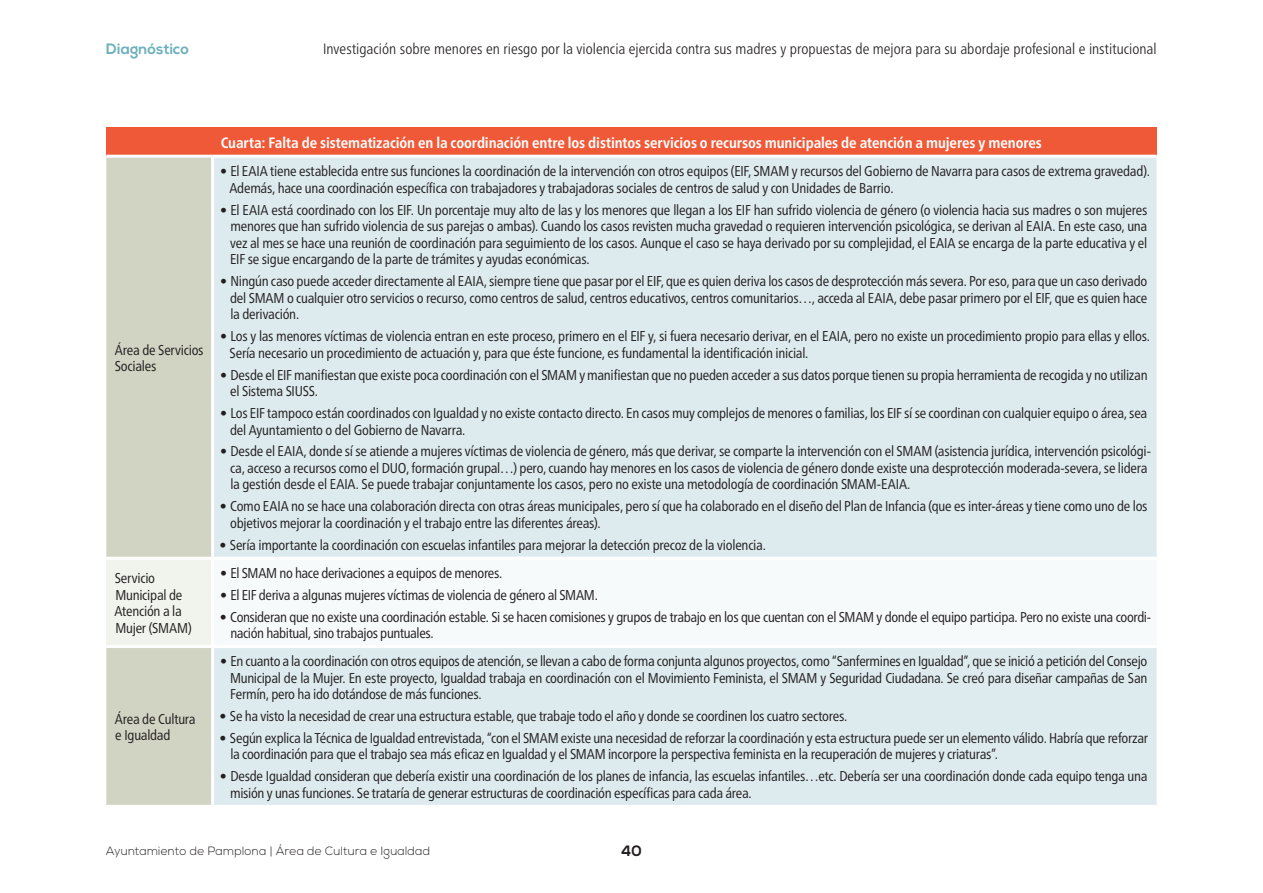
<style>
.page{position:relative;width:1263px;height:893px;background:#fff}
.page>*{position:absolute;margin:0;border:0;box-sizing:border-box;transform-origin:0 0}
.t1{font:300 condensed 15px "Frutiger Neue LT Pro";color:#231f20}
.t2{font:700 condensed 15px "Frutiger Neue LT Pro";letter-spacing:-.005em;color:#fff}
.t3{font:700 15px "Nexa";letter-spacing:.01em;color:#6cb0bb}
.t4{font:700 15px "Nexa";color:#231f20}
.t5{font:condensed 14.25px/16.5px "Frutiger Neue LT Pro";letter-spacing:-.02em;color:#231f20}
.t6{font:300 12px "Nexa";letter-spacing:.015em;color:#231f20}
</style>
<div class="page">
<div style="left:106px;top:128px;width:1051px;height:28px;background:#f05937"></div>
<svg style="left:106px;top:158px;width:105px;height:647px;background:#d1d4c4"></svg>
<div style="left:214px;top:158px;width:943px;height:647px;background:#deebee"></div>
<div style="left:106px;top:558px;width:107px;height:89px;background:#f1f3ed"></div>
<div style="left:213px;top:558px;width:944px;height:89px;background:#f6fafa"></div>
<hr style="left:106px;top:155px;width:107px;height:3px;background:#fff">
<hr style="left:213px;top:155px;width:944px;height:3px;background:#fff">
<hr style="left:106px;top:557px;width:107px;height:3px;background:#fff">
<hr style="left:213px;top:557px;width:944px;height:3px;background:#fff">
<hr style="left:211px;top:560px;width:3px;height:85px;background:#fff">
<hr style="left:106px;top:645px;width:107px;height:3px;background:#fff">
<hr style="left:213px;top:645px;width:944px;height:3px;background:#fff">
<p class="t3" style="left:106px;top:40px;width:84px">Diagnóstico</p>
<p class="t1" style="left:323px;top:40px;width:835px">Investigación sobre menores en riesgo por la violencia ejercida contra sus madres y propuestas de mejora para su abordaje profesional e institucional</p>
<p class="t5" style="left:115px;top:342px;width:90px">Área de Servicios<br>Sociales</p>
<p class="t2" style="left:221px;top:134px;width:823px">Cuarta: Falta de sistematización en la coordinación entre los distintos servicios o recursos municipales de atención a mujeres y menores</p>
<p class="t5" style="left:229px;top:163px;width:922px;text-indent:-9px">• El EAIA tiene establecida entre sus funciones la coordinación de la intervención con otros equipos (EIF, SMAM y recursos del Gobierno de Navarra para casos de extrema gravedad).<br>Además, hace una coordinación específica con trabajadores y trabajadoras sociales de centros de salud y con Unidades de Barrio.</p>
<p class="t5" style="left:230px;top:202px;width:919px;text-align:justify;text-indent:-10px">• El EAIA está coordinado con los EIF. Un porcentaje muy alto de las y los menores que llegan a los EIF han sufrido violencia de género (o violencia hacia sus madres o son mujeres menores que han sufrido violencia de sus parejas o ambas). Cuando los casos revisten mucha gravedad o requieren intervención psicológica, se derivan al EAIA. En este caso, una vez al mes se hace una reunión de coordinación para seguimiento de los casos. Aunque el caso se haya derivado por su complejidad, el EAIA se encarga de la parte educativa y el EIF se sigue encargando de la parte de trámites y ayudas económicas.</p>
<p class="t5" style="left:230px;top:273px;width:919px;text-align:justify;text-indent:-10px">• Ningún caso puede acceder directamente al EAIA, siempre tiene que pasar por el EIF, que es quien deriva los casos de desprotección más severa. Por eso, para que un caso derivado del SMAM o cualquier otro servicios o recurso, como centros de salud, centros educativos, centros comunitarios…, acceda al EAIA, debe pasar primero por el EIF, que es quien hace la derivación.</p>
<p class="t5" style="left:230px;top:328px;width:922px;text-indent:-10px">• Los y las menores víctimas de violencia entran en este proceso, primero en el EIF y, si fuera necesario derivar, en el EAIA, pero no existe un procedimiento propio para ellas y ellos.<br>Sería necesario un procedimiento de actuación y, para que éste funcione, es fundamental la identificación inicial.</p>
<p class="t5" style="left:230px;top:366px;width:919px;text-indent:-10px">• Desde el EIF manifiestan que existe poca coordinación con el SMAM y manifiestan que no pueden acceder a sus datos porque tienen su propia herramienta de recogida y no utilizan el Sistema SIUSS.</p>
<p class="t5" style="left:230px;top:405px;width:919px;text-indent:-10px">• Los EIF tampoco están coordinados con Igualdad y no existe contacto directo. En casos muy complejos de menores o familias, los EIF sí se coordinan con cualquier equipo o área, sea del Ayuntamiento o del Gobierno de Navarra.</p>
<p class="t5" style="left:230px;top:443px;width:922px;text-indent:-10px">• Desde el EAIA, donde sí se atiende a mujeres víctimas de violencia de género, más que derivar, se comparte la intervención con el SMAM (asistencia jurídica, intervención psicológi&shy;ca, acceso a recursos como el DUO, formación grupal…) pero, cuando hay menores en los casos de violencia de género donde existe una desprotección moderada-severa, se lidera la gestión desde el EAIA. Se puede trabajar conjuntamente los casos, pero no existe una metodología de coordinación SMAM-EAIA.</p>
<p class="t5" style="left:230px;top:498px;width:919px;text-indent:-10px">• Como EAIA no se hace una colaboración directa con otras áreas municipales, pero sí que ha colaborado en el diseño del Plan de Infancia (que es inter-áreas y tiene como uno de los objetivos mejorar la coordinación y el trabajo entre las diferentes áreas).</p>
<p class="t5" style="left:219px;top:536px;width:548px">• Sería importante la coordinación con escuelas infantiles para mejorar la detección precoz de la violencia.</p>
<p class="t5" style="left:115px;top:570px;width:79px">Servicio<br>Municipal de<br>Atención a la<br>Mujer (SMAM)</p>
<p class="t5" style="left:220px;top:564px;width:284px">• El SMAM no hace derivaciones a equipos de menores.</p>
<p class="t5" style="left:220px;top:586px;width:379px">• El EIF deriva a algunas mujeres víctimas de violencia de género al SMAM.</p>
<p class="t5" style="left:230px;top:608px;width:922px;text-indent:-11px">• Consideran que no existe una coordinación estable. Si se hacen comisiones y grupos de trabajo en los que cuentan con el SMAM y donde el equipo participa. Pero no existe una coordi&shy;nación habitual, sino trabajos puntuales.</p>
<p class="t5" style="left:115px;top:710px;width:82px">Área de Cultura e Igualdad</p>
<p class="t5" style="left:230px;top:653px;width:919px;text-align:justify;text-indent:-10px">• En cuanto a la coordinación con otros equipos de atención, se llevan a cabo de forma conjunta algunos proyectos, como “Sanfermines en Igualdad”, que se inició a petición del Consejo Municipal de la Mujer. En este proyecto, Igualdad trabaja en coordinación con el Movimiento Feminista, el SMAM y Seguridad Ciudadana. Se creó para diseñar campañas de San Fermín, pero ha ido dotándose de más funciones.</p>
<p class="t5" style="left:219px;top:708px;width:629px">• Se ha visto la necesidad de crear una estructura estable, que trabaje todo el año y donde se coordinen los cuatro sectores.</p>
<p class="t5" style="left:230px;top:730px;width:919px;text-indent:-11px">• Según explica la Técnica de Igualdad entrevistada, “con el SMAM existe una necesidad de reforzar la coordinación y esta estructura puede ser un elemento válido. Habría que reforzar la coordinación para que el trabajo sea más eficaz en Igualdad y el SMAM incorpore la perspectiva feminista en la recuperación de mujeres y criaturas”.</p>
<p class="t5" style="left:230px;top:768px;width:919px;text-indent:-10px">• Desde Igualdad consideran que debería existir una coordinación de los planes de infancia, las escuelas infantiles…etc. Debería ser una coordinación donde cada equipo tenga una misión y unas funciones. Se trataría de generar estructuras de coordinación específicas para cada área.</p>
<p class="t6" style="left:106px;top:844px;width:325px">Ayuntamiento de Pamplona | Área de Cultura e Igualdad</p>
<p class="t4" style="left:621px;top:842px;width:22px">40</p>
</div>
